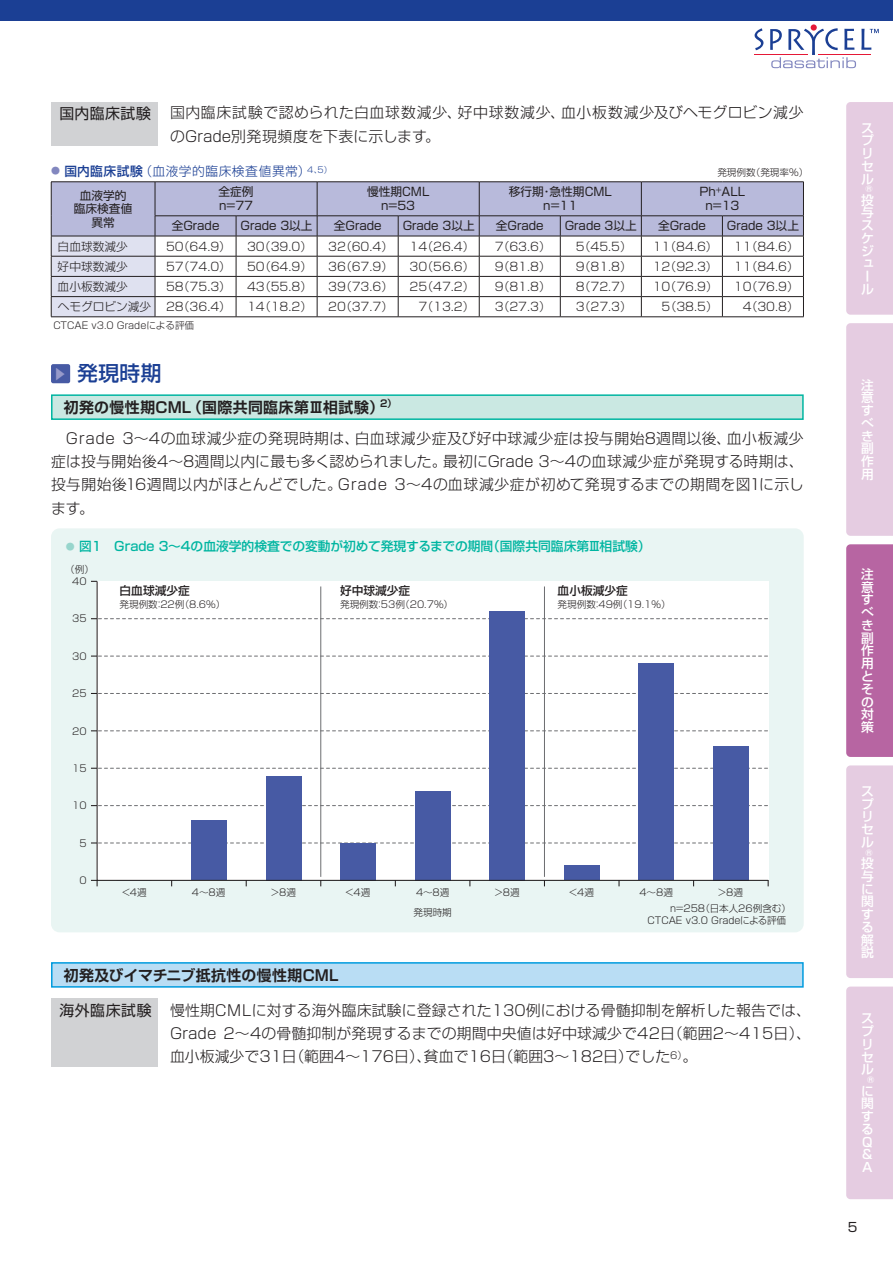
<style>
.page{position:relative;width:893px;height:1263px;background:#fff}
.page>*{position:absolute;margin:0;border:0;box-sizing:border-box;transform-origin:0 0}
.t1{font:500 20.7px "Shin Go Pro";color:#1b3f94}
.t2{font:300 14.85px/23.4px "Shin Go Pro";letter-spacing:.01em;color:#231f20;text-align:justify}
.t3{font:300 14.85px/23.4px "Shin Go Pro";letter-spacing:.03em;color:#231f20}
.t4{font:700 14.85px "Shin Go Pro De";letter-spacing:.02em;color:#231f20}
.t5{font:14.85px "Shin Go Pro";letter-spacing:.035em;color:#231f20}
.t6{font:700 13.8px "Futo Min A101 Pro";color:#979aca}
.t7{font:500 12.75px/12.8px "Shin Go Pro";color:#fff;text-align:justify}
.t8{font:500 12.75px "Shin Go Pro";color:#00b5a1}
.t9{font:300 12.75px "Shin Go Pro";letter-spacing:.04em;color:#1b3f94}
.t10{font:12.75px "Shin Go Pro";color:#231f20}
.t11{font:300 11.7px "Shin Go Pro";color:#231f20}
.t12{font:11.7px/13.8px "Shin Go Pro";color:#231f20;text-align:center}
.t13{font:500 11.7px "Shin Go Pro";color:#231f20}
.t14{font:300 9.6px/20.2px "Shin Go Pro";color:#231f20}
.t15{font:500 8.25px "Shin Go Pro";color:#fff}
.s1{font-weight:500}
.s2{font-size:9px;color:#97d5cc}
</style>
<div class="page">
<div style="left:846px;top:323px;width:47px;height:213px;background:#e5cce1"></div>
<div style="left:846px;top:544px;width:47px;height:213px;background:#b765a2"></div>
<div style="left:846px;top:765px;width:47px;height:213px;background:#e5cce1"></div>
<div style="left:846px;top:986px;width:47px;height:213px;background:#e5cce1"></div>
<div style="left:0;top:0;width:893px;height:20px;background:#1b3f94"></div>
<svg style="left:755px;top:28px;width:8px;height:22px"></svg>
<div style="left:811px;top:24px;width:6px;height:7px;background:#e51836;border-radius:50%"></div>
<hr style="left:754px;top:55px;width:54px;height:1px;background:#e51836">
<svg style="left:770px;top:28px;width:109px;height:40px"></svg>
<div style="left:846px;top:102px;width:47px;height:213px;background:#e5cce1"></div>
<svg style="left:51px;top:182px;width:753px;height:135px"></svg>
<hr style="left:51px;top:317px;width:104px;height:1px;background:#231f20">
<hr style="left:155px;top:317px;width:81px;height:1px;background:#231f20">
<hr style="left:236px;top:317px;width:81px;height:1px;background:#231f20">
<hr style="left:317px;top:317px;width:81px;height:1px;background:#231f20">
<hr style="left:398px;top:317px;width:81px;height:1px;background:#231f20">
<hr style="left:479px;top:317px;width:81px;height:1px;background:#231f20">
<hr style="left:560px;top:317px;width:81px;height:1px;background:#231f20">
<hr style="left:641px;top:317px;width:81px;height:1px;background:#231f20">
<hr style="left:722px;top:317px;width:82px;height:1px;background:#231f20">
<div style="left:51px;top:364px;width:19px;height:19px;background:#475aa4;border-radius:2px"></div>
<div style="left:51px;top:394px;width:753px;height:26px;background:#cae8e2;border:2px solid #00b5a1"></div>
<div style="left:51px;top:528px;width:753px;height:404px;background:#e9f5f3;border-radius:9px"></div>
<svg style="left:91px;top:880px;width:7px;height:6px"></svg>
<svg style="left:96px;top:580px;width:673px;height:301px;background:#dde0ec"></svg>
<div style="left:51px;top:962px;width:753px;height:26px;background:#b9ddf4;border:2px solid #009bde"></div>
<div style="left:51px;top:102px;width:106px;height:44px;background:#d1d2d4"></div>
<div style="left:51px;top:998px;width:106px;height:68px;background:#d1d2d4"></div>
<p class="t3" style="left:170px;top:99px;width:635px;text-indent:-119px">　　　　　　　　国内臨床試験で認められた白血球数減少、好中球数減少、血小板数減少及びヘモグロビン減少のGrade別発現頻度を下表に示します。</p>
<p class="t9" style="left:51px;top:161px;width:282px"><sup>●</sup> <span class="s1">国内臨床試験</span>（血液学的臨床検査値異常）<sup>4､5）</sup></p>
<p class="t14" style="left:717px;top:161px;width:92px">発現例数（発現率％）</p>
<p class="t12" style="left:74px;top:187px;width:60px">血液学的臨床検査値異常</p>
<p class="t12" style="left:219px;top:184px;width:37px;text-align:left">全症例n=77</p>
<p class="t12" style="left:367px;top:184px;width:64px">慢性期CML n=53</p>
<p class="t12" style="left:509px;top:184px;width:105px">移行期・急性期CML n=11</p>
<p class="t12" style="left:700px;top:184px;width:47px">Ph<sup>+</sup>ALL n=13</p>
<p class="t5" style="left:60px;top:102px;width:93px">国内臨床試験</p>
<p class="t12" style="left:172px;top:218px;width:49px">全Grade</p>
<p class="t12" style="left:241px;top:218px;width:74px">Grade 3以上</p>
<p class="t12" style="left:334px;top:218px;width:49px">全Grade</p>
<p class="t12" style="left:403px;top:218px;width:74px">Grade 3以上</p>
<p class="t12" style="left:496px;top:218px;width:49px">全Grade</p>
<p class="t12" style="left:565px;top:218px;width:74px">Grade 3以上</p>
<p class="t12" style="left:658px;top:218px;width:49px">全Grade</p>
<p class="t12" style="left:727px;top:218px;width:74px">Grade 3以上</p>
<p class="t11" style="left:58px;top:236px;width:72px">白血球数減少</p>
<p class="t11" style="left:166px;top:236px;width:66px">50（64.9）</p>
<p class="t11" style="left:247px;top:236px;width:66px">30（39.0）</p>
<p class="t11" style="left:328px;top:236px;width:66px">32（60.4）</p>
<p class="t11" style="left:410px;top:236px;width:66px">14（26.4）</p>
<p class="t11" style="left:495px;top:236px;width:58px">7（63.6）</p>
<p class="t11" style="left:576px;top:236px;width:58px">5（45.5）</p>
<p class="t11" style="left:653px;top:236px;width:66px">11（84.6）</p>
<p class="t11" style="left:734px;top:236px;width:66px">11（84.6）</p>
<p class="t11" style="left:58px;top:257px;width:72px">好中球数減少</p>
<p class="t11" style="left:166px;top:257px;width:66px">57（74.0）</p>
<p class="t11" style="left:247px;top:257px;width:66px">50（64.9）</p>
<p class="t11" style="left:328px;top:257px;width:66px">36（67.9）</p>
<p class="t11" style="left:410px;top:257px;width:66px">30（56.6）</p>
<p class="t11" style="left:495px;top:257px;width:58px">9（81.8）</p>
<p class="t11" style="left:576px;top:257px;width:58px">9（81.8）</p>
<p class="t11" style="left:653px;top:257px;width:66px">12（92.3）</p>
<p class="t11" style="left:734px;top:257px;width:66px">11（84.6）</p>
<p class="t11" style="left:58px;top:277px;width:72px">血小板数減少</p>
<p class="t11" style="left:166px;top:277px;width:66px">58（75.3）</p>
<p class="t11" style="left:247px;top:277px;width:66px">43（55.8）</p>
<p class="t11" style="left:328px;top:277px;width:66px">39（73.6）</p>
<p class="t11" style="left:410px;top:277px;width:66px">25（47.2）</p>
<p class="t11" style="left:495px;top:277px;width:58px">9（81.8）</p>
<p class="t11" style="left:576px;top:277px;width:58px">8（72.7）</p>
<p class="t11" style="left:653px;top:277px;width:66px">10（76.9）</p>
<p class="t11" style="left:734px;top:277px;width:66px">10（76.9）</p>
<p class="t11" style="left:58px;top:297px;width:95px">ヘモグロビン減少</p>
<p class="t11" style="left:166px;top:297px;width:66px">28（36.4）</p>
<p class="t11" style="left:247px;top:297px;width:66px">14（18.2）</p>
<p class="t11" style="left:328px;top:297px;width:66px">20（37.7）</p>
<p class="t11" style="left:418px;top:297px;width:58px">7（13.2）</p>
<p class="t11" style="left:495px;top:297px;width:58px">3（27.3）</p>
<p class="t11" style="left:576px;top:297px;width:58px">3（27.3）</p>
<p class="t11" style="left:662px;top:297px;width:58px">5（38.5）</p>
<p class="t11" style="left:743px;top:297px;width:58px">4（30.8）</p>
<p class="t14" style="left:53px;top:315px;width:142px">CTCAE v3.0 Gradeによる評価</p>
<p class="t6" style="left:49px;top:381px;width:15px;rotate:-90deg">▼</p>
<h1 class="t1" style="left:77px;top:356px;width:86px">発現時期</h1>
<p class="t4" style="left:64px;top:395px;width:335px">初発の慢性期CML（国際共同臨床第Ⅲ相試験）<sup>2）</sup></p>
<p class="t2" style="left:51px;top:424px;width:754px">　Grade 3～4の血球減少症の発現時期は、白血球減少症及び好中球減少症は投与開始8週間以後、血小板減少症は投与開始後4～8週間以内に最も多く認められました。最初にGrade 3～4の血球減少症が発現する時期は、投与開始後16週間以内がほとんどでした。Grade 3～4の血球減少症が初めて発現するまでの期間を図1に示します。</p>
<p class="t8" style="left:66px;top:536px;width:586px"><span class="s2">●</span> 図1　Grade 3～4の血液学的検査での変動が初めて発現するまでの期間（国際共同臨床第Ⅲ相試験）</p>
<p class="t13" style="left:120px;top:581px;width:72px">白血球減少症</p>
<p class="t14" style="left:120px;top:593px;width:107px">発現例数：22例（8.6％）</p>
<p class="t14" style="left:65px;top:558px;width:30px">（例）</p>
<p class="t14" style="left:72px;top:570px;width:16px">40</p>
<p class="t13" style="left:340px;top:581px;width:72px">好中球減少症</p>
<p class="t14" style="left:340px;top:593px;width:115px">発現例数：53例（20.7％）</p>
<p class="t13" style="left:558px;top:581px;width:72px">血小板減少症</p>
<p class="t14" style="left:558px;top:593px;width:115px">発現例数：49例（19.1％）</p>
<p class="t14" style="left:72px;top:607px;width:16px">35</p>
<p class="t14" style="left:72px;top:645px;width:16px">30</p>
<p class="t14" style="left:72px;top:682px;width:16px">25</p>
<p class="t14" style="left:72px;top:720px;width:16px">20</p>
<p class="t14" style="left:72px;top:757px;width:16px">15</p>
<p class="t14" style="left:72px;top:794px;width:16px">10</p>
<p class="t14" style="left:79px;top:832px;width:9px">5</p>
<p class="t14" style="left:79px;top:869px;width:9px">0</p>
<p class="t14" style="left:121px;top:881px;width:27px">＜4週</p>
<p class="t14" style="left:192px;top:881px;width:35px">4～8週</p>
<p class="t14" style="left:270px;top:881px;width:27px">＞8週</p>
<p class="t14" style="left:494px;top:881px;width:27px">＞8週</p>
<p class="t14" style="left:569px;top:881px;width:27px">＜4週</p>
<p class="t14" style="left:639px;top:881px;width:35px">4～8週</p>
<p class="t14" style="left:670px;top:883px;width:122px;line-height:16.4px;text-align:center">＞8週<br>n=258（日本人26例含む）</p>
<p class="t14" style="left:648px;top:909px;width:140px">CTCAE v3.0 Gradeによる評価</p>
<p class="t14" style="left:345px;top:881px;width:27px">＜4週</p>
<p class="t14" style="left:414px;top:881px;width:40px">4～8週発現時期</p>
<p class="t4" style="left:64px;top:963px;width:276px">初発及びイマチニブ抵抗性の慢性期CML</p>
<p class="t2" style="left:170px;top:996px;width:642px;text-indent:-119px">　　　　　　　　慢性期CMLに対する海外臨床試験に登録された130例における骨髄抑制を解析した報告では、Grade 2～4の骨髄抑制が発現するまでの期間中央値は好中球減少で42日（範囲2～415日）、血小板減少で31日（範囲4～176日）、貧血で16日（範囲3～182日）でした<sup>6）</sup>。</p>
<p class="t5" style="left:60px;top:998px;width:94px">海外臨床試験</p>
<p class="t7" style="left:861px;top:120px;width:14px;text-align:left">スプリセル</p>
<p class="t15" style="left:865px;top:182px;width:9px">®</p>
<p class="t7" style="left:861px;top:192px;width:14px;text-align:left">投与スケジュール</p>
<p class="t7" style="left:861px;top:377px;width:14px">注意すべき副作用</p>
<p class="t7" style="left:861px;top:566px;width:14px">注意すべき副作用とその対策</p>
<p class="t7" style="left:861px;top:783px;width:14px;text-align:left">スプリセル</p>
<p class="t15" style="left:865px;top:846px;width:9px">®</p>
<p class="t7" style="left:861px;top:855px;width:14px">投与に関する解説</p>
<p class="t7" style="left:861px;top:1011px;width:14px;text-align:left">スプリセル</p>
<p class="t15" style="left:867px;top:1073px;width:9px">®</p>
<p class="t7" style="left:861px;top:1083px;width:13px">に関するQ &amp; A</p>
<p class="t10" style="left:848px;top:1216px;width:11px">5</p>
</div>
